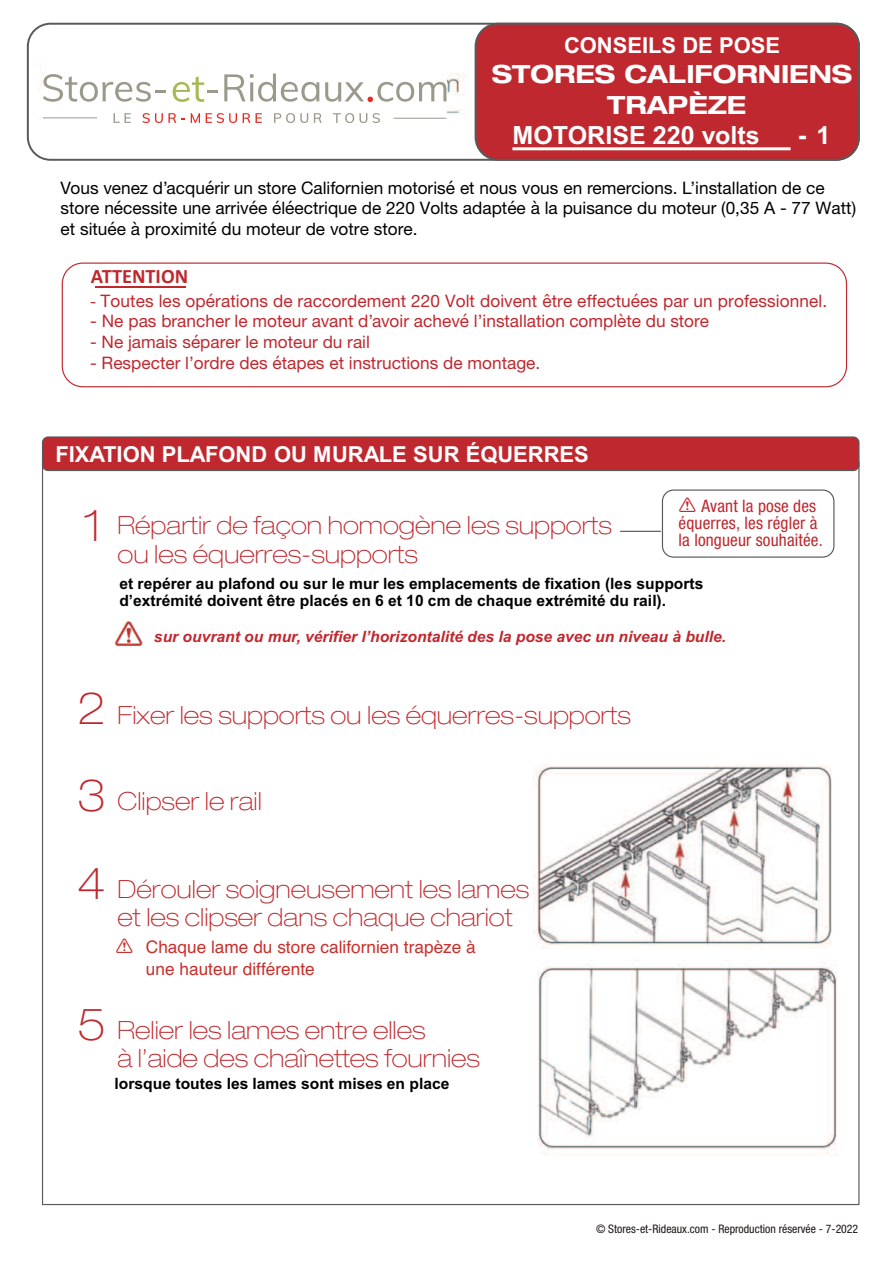
<style>
.page{position:relative;width:893px;height:1263px;background:#fff}
.page>*{position:absolute;margin:0;border:0;box-sizing:border-box;transform-origin:0 0}
.t1{font:100 expanded 43.8px "Helvetica Neue";color:#bf282e}
.t2{font:100 expanded 25.05px/28.2px "Helvetica Neue";color:#bf282e}
.t3{font:700 expanded 25.05px/30.2px "Helvetica Neue";color:#fff;text-align:center}
.t4{font:700 25.05px "Arial";color:#fff}
.t5{font:700 22.05px "Arial";color:#fff}
.t6{font:700 20.4px "Calibri";color:#bf282e}
.t7{font:17.25px "Helvetica Neue";color:#bf282e}
.t8{font:17.25px/20.7px "Helvetica Neue";color:#000}
.t9{font:17.25px/21.8px "Helvetica";color:#c92f2b}
.t10{font:condensed 17.25px/17.2px "Helvetica Neue";letter-spacing:.01em;color:#bf282e}
.t11{font:700 15.6px/17px "Arial";color:#000}
.t12{font:italic 700 15.6px "Arial";color:#bf282e}
.t13{font:condensed 11.7px "Helvetica Neue";color:#1c1715}
.s1{font-size:15.75px}
.s2{font-size:43.8px}
</style>
<div class="page">
<img style="left:40px;top:48px;width:435px;height:82px">
<div style="left:27px;top:23px;width:833px;height:138px;border:2px solid #595959;border-radius:23px"></div>
<div style="left:476px;top:24px;width:383px;height:136px;background:#bf282e;border-radius:23px"></div>
<div style="left:475px;top:23px;width:385px;height:138px;border:2px solid #595959;border-radius:23px"></div>
<svg style="left:512px;top:147px;width:279px;height:3px"></svg>
<hr style="left:96px;top:286px;width:90px;height:1px;background:#bf282e">
<div style="left:43px;top:437px;width:816px;height:33px;background:#bf282e;border-radius:6px"></div>
<div style="left:42px;top:436px;width:817px;height:35px;border:1px solid #595959;border-radius:6px"></div>
<div style="left:62px;top:262px;width:785px;height:125px;border:1px solid #bf282e;border-radius:21px"></div>
<div style="left:662px;top:489px;width:172px;height:69px;border:1px solid #595959;border-radius:11px"></div>
<img style="left:114px;top:621px;width:29px;height:26px">
<hr style="left:620px;top:531px;width:41px;height:1px;background:#595959">
<img style="left:533px;top:764px;width:299px;height:185px">
<img style="left:537px;top:960px;width:300px;height:195px">
<div style="left:43px;top:57px;width:403px;height:83px;background:#fff"></div>
<hr style="left:43px;top:117px;width:54px;height:1px;background:#9a998a">
<hr style="left:393px;top:118px;width:53px;height:1px;background:#9a998a">
<svg style="left:43px;top:74px;width:123px;height:28px"></svg>
<svg style="left:173px;top:76px;width:45px;height:26px"></svg>
<svg style="left:224px;top:74px;width:95px;height:28px"></svg>
<svg style="left:325px;top:82px;width:121px;height:20px"></svg>
<svg style="left:114px;top:113px;width:17px;height:10px"></svg>
<svg style="left:142px;top:113px;width:43px;height:10px"></svg>
<svg style="left:191px;top:113px;width:9px;height:10px"></svg>
<svg style="left:206px;top:113px;width:31px;height:10px"></svg>
<svg style="left:243px;top:113px;width:19px;height:10px"></svg>
<svg style="left:274px;top:113px;width:34px;height:10px"></svg>
<svg style="left:314px;top:113px;width:8px;height:10px"></svg>
<svg style="left:333px;top:113px;width:47px;height:10px"></svg>
<p class="t5" style="left:564px;top:31px;width:218px">!"#$%&amp;'$ )% *"$%</p>
<h2 class="t3" style="left:492px;top:62px;width:362px">STORES CALIFORNIENS<br>TRAPÈZE</h2>
<h2 class="t4" style="left:513px;top:119px;width:249px">+","-&amp;$% ../ 01234</h2>
<h2 class="t4" style="left:799px;top:119px;width:33px">5 6</h2>
<p class="t8" style="left:61px;top:178px;width:797px">Vous venez d’acquérir un store Californien motorisé et nous vous en remercions. L’installation de ce store nécessite une arrivée éléectrique de 220 Volts adaptée à la puisance du moteur (0,35 A - 77 Watt) et située à proximité du moteur de votre store.</p>
<p class="t6" style="left:91px;top:262px;width:99px">!""#$"%&amp;$</p>
<p class="t7" style="left:90px;top:288px;width:739px"><span class="s1">-</span> Toutes les opérations de raccordement 220 Volt doivent être effectuées par un professionnel.</p>
<p class="t7" style="left:90px;top:309px;width:620px">- Ne pas brancher le moteur avant d’avoir achevé l’installation complète du store</p>
<p class="t7" style="left:90px;top:330px;width:281px">- Ne jamais séparer le moteur du rail</p>
<p class="t7" style="left:90px;top:350px;width:452px">- Respecter l’ordre des étapes et instructions de montage.</p>
<p class="t5" style="left:55px;top:440px;width:535px">7&amp;89,&amp;"# *'97"#) ":(+:-9'% $:- ;&lt;:%--%$</p>
<h1 class="t1" style="left:84px;top:509px;width:20px">1</h1>
<h2 class="t2" style="left:118px;top:514px;width:496px">Répartir de façon homogène les supports ou les équerres-supports</h2>
<p class="t10" style="left:679px;top:498px;width:146px;text-indent:23px">Avant la pose des équerres, les régler à la longueur souhaitée.</p>
<p class="t11" style="left:119px;top:575px;width:586px">=3 &gt;=?@&gt;=&gt; AB ?2AC1DE 1B 4B&gt; 2= FB&gt; 2=4 =F?2AG=F=D34 E= CHIA3H1D J2=4 4B??1&gt;34<br>EK=I3&gt;@FH3@ E1H0=D3 L3&gt;= ?2AG@4 =D M =3 6/ GF E= GNAOB= =I3&gt;@FH3@ EB &gt;AH2PQ</p>
<p class="t12" style="left:154px;top:626px;width:574px">!"# %"&amp;#'() %" *"#+ &amp;,#-.-/# 012%#-3%()'0-), 4/! 0' 5%!/ '&amp;/6 "( (-&amp;/'" 7 8"00/9</p>
<h2 class="t2" style="left:77px;top:703px;width:555px"><span class="s2">2</span> Fixer les supports ou les équerres-supports</h2>
<h2 class="t2" style="left:77px;top:789px;width:186px"><span class="s2">3</span> Clipser le rail</h2>
<h1 class="t1" style="left:77px;top:867px;width:30px">4</h1>
<h2 class="t2" style="left:118px;top:877px;width:413px">Dérouler soigneusement les lames et les clipser dans chaque chariot</h2>
<p class="t9" style="left:146px;top:937px;width:331px">Chaque lame du store californien trapèze à une hauteur différente</p>
<h1 class="t1" style="left:77px;top:1008px;width:30px">5</h1>
<h2 class="t2" style="left:118px;top:1018px;width:364px">Relier les lames entre elles<br>à l’aide des chaînettes fournies</h2>
<p class="t11" style="left:115px;top:1076px;width:336px">21&gt;4OB= 31B3=4 2=4 2AF=4 41D3 FH4=4 =D ?2AG=</p>
<p class="t13" style="left:596px;top:1224px;width:264px">© Stores-et-Rideaux.com - Reproduction réservée - 7-2022</p>
</div>
